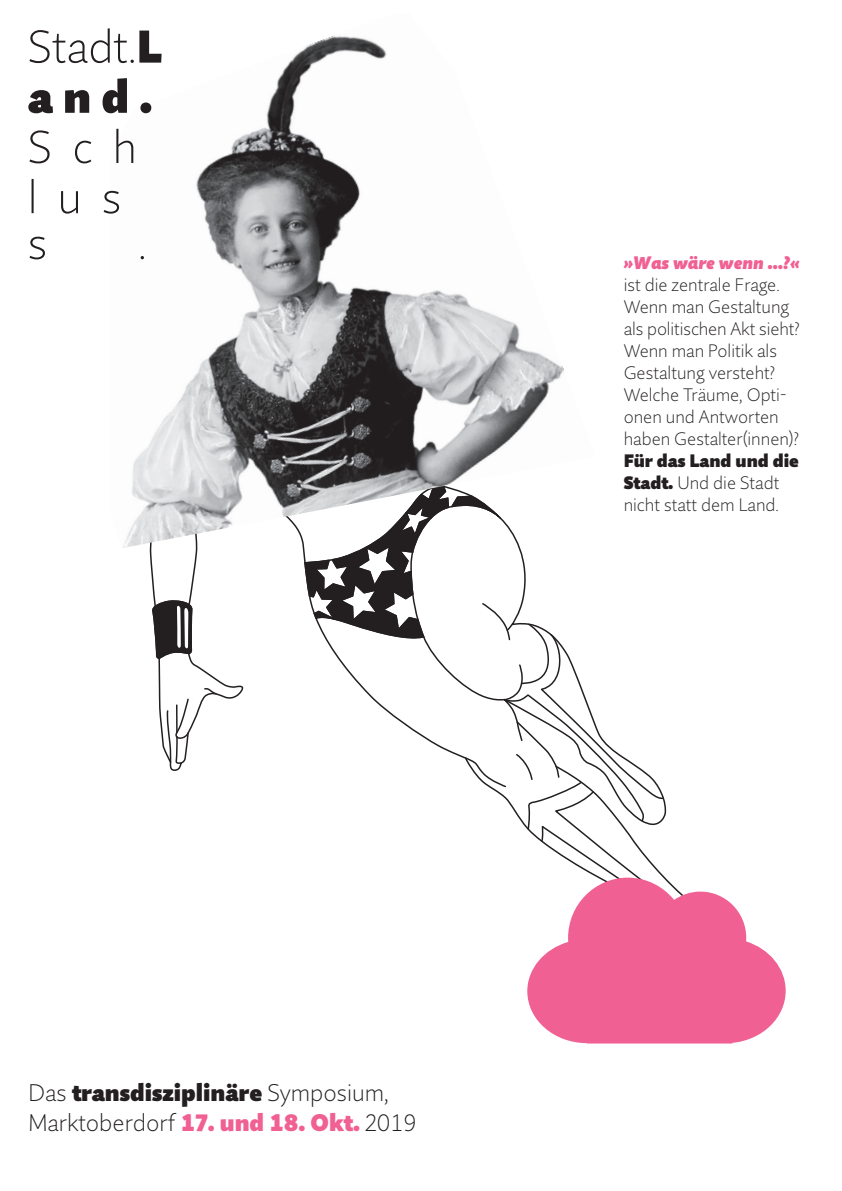
<style>
.page{position:relative;width:842px;height:1191px;background:#fff}
.page>*{position:absolute;margin:0;border:0;box-sizing:border-box;transform-origin:0 0}
.t1{font:200 24px/30px "Quire Sans Pro";color:#231f20}
.t2{font:200 18px/22px "Quire Sans Pro";color:#231f20}
.t3{font:italic 900 18px "Quire Sans Pro";color:#f06093}
.s1{font-weight:900}
.s2{font-weight:900;color:#f06093}
</style>
<div class="page">
<svg style="left:304px;top:548px;width:363px;height:329px"></svg>
<svg style="left:149px;top:548px;width:94px;height:223px"></svg>
<img style="left:110px;top:35px;width:454px;height:513px">
<svg style="left:29px;top:237px;width:115px;height:22px"></svg>
<svg style="left:32px;top:179px;width:87px;height:35px"></svg>
<svg style="left:29px;top:129px;width:104px;height:34px"></svg>
<svg style="left:28px;top:78px;width:123px;height:35px"></svg>
<svg style="left:29px;top:28px;width:133px;height:35px"></svg>
<svg style="left:527px;top:877px;width:259px;height:166px;fill:#f06093"></svg>
<p class="t3" style="left:624px;top:250px;width:177px">»Was wäre wenn …?«</p>
<p class="t2" style="left:624px;top:273px;width:178px">ist die zentrale Frage.<br>Wenn man Gestaltung als politischen Akt sieht?<br>Wenn man Politik als<br>Gestaltung versteht?<br>Welche Träume, Opti&shy;onen und Antworten haben Gestalter(innen)?</p>
<p class="t2" style="left:624px;top:449px;width:177px"><span class="s1">Für das Land und die<br>Stadt.</span> Und die Stadt nicht statt dem Land.</p>
<h1 class="t1" style="left:28px;top:1077px;width:389px">Das <span class="s1">transdisziplinäre</span> Symposium,<br>Marktoberdorf <span class="s2">17. und 18. Okt.</span> 2019</h1>
</div>
